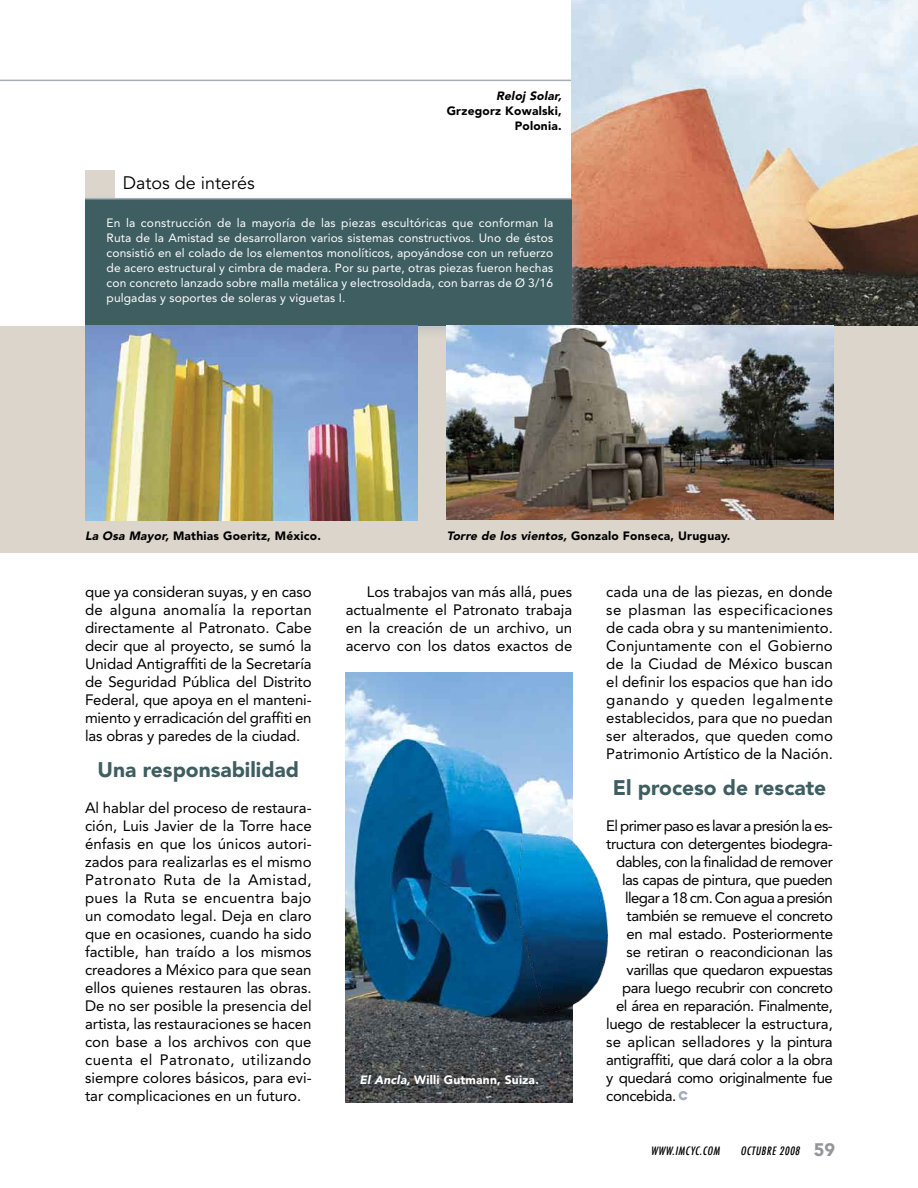
<style>
.page{position:relative;width:918px;height:1188px;background:#fff}
.page>*{position:absolute;margin:0;border:0;box-sizing:border-box;transform-origin:0 0}
.t1{font:900 21px "Avenir";color:#3f5e61}
.t2{font:18px "Avenir";color:#000}
.t3{font:15px/18px "Avenir";letter-spacing:-.03em;color:#000;text-align:justify}
.t4{font:15px "Avenir";letter-spacing:.005em;color:#000}
.t5{font:12px/15px "Avenir";letter-spacing:.01em;color:#fff;text-align:justify}
.t6{font:900 12px/15px "Avenir";letter-spacing:.02em;color:#000;text-align:right}
.t7{font:900 12px "Avenir";letter-spacing:.02em;color:#fff}
.t8{font:italic 500 condensed 11.25px "Futura";color:#000}
.s1{font-style:italic}
.s2{font-family:"Avenir";font-weight:900;font-style:normal;font-stretch:normal;font-size:18px;color:#939598}
</style>
<div class="page">
<div style="left:85px;top:170px;width:29px;height:29px;background:#dbd5cb"></div>
<hr style="left:0;top:80px;width:837px;height:1px;background:#a5adb9">
<div style="left:0;top:326px;width:918px;height:227px;background:#dbd5cb"></div>
<img style="left:346px;top:673px;width:226px;height:430px">
<img style="left:507px;top:828px;width:102px;height:189px">
<img style="left:572px;top:0;width:346px;height:326px">
<div style="left:79px;top:193px;width:508px;height:147px;background:#a5adb9;opacity:.5"></div>
<div style="left:85px;top:199px;width:487px;height:127px;background:#3f5e61"></div>
<hr style="left:85px;top:198px;width:487px;height:1px;background:#a5adb9">
<svg style="left:679px;top:1091px;width:9px;height:9px"></svg>
<img style="left:446px;top:326px;width:388px;height:194px">
<img style="left:85px;top:326px;width:332px;height:194px">
<p class="t2" style="left:123px;top:172px;width:133px">Datos de interés</p>
<p class="t6" style="left:447px;top:88px;width:119px"><span class="s1">Reloj Solar,<br></span>Grzegorz Kowalski,<br>Polonia.</p>
<p class="t5" style="left:107px;top:215px;width:448px">En la construcción de la mayoría de las piezas escultóricas que conforman la Ruta de la Amistad se desarrollaron varios sistemas constructivos. Uno de éstos consistió en el colado de los elementos monolíticos, apoyándose con un refuerzo de acero estructural y cimbra de madera. Por su parte, otras piezas fueron hechas con concreto lanzado sobre malla metálica y electrosoldada, con barras de Ø 3/16 pulgadas y soportes de soleras y viguetas I.</p>
<p class="t6" style="left:85px;top:528px;width:237px"><span class="s1">La Osa Mayor,</span> Mathias Goeritz, México.</p>
<p class="t6" style="left:447px;top:529px;width:285px"><span class="s1">Torre de los vientos,</span> Gonzalo Fonseca, Uruguay.</p>
<p class="t3" style="left:85px;top:583px;width:228px">que ya consideran suyas, y en caso de alguna anomalía la reportan directamente al Patronato. Cabe decir que al proyecto, se sumó la Unidad Antigraffiti de la Secretaría de Seguridad Pública del Distrito Federal, que apoya en el manteni&shy;miento y erradicación del graffiti en las obras y paredes de la ciudad.</p>
<p class="t1" style="left:98px;top:757px;width:203px">Una responsabilidad</p>
<p class="t3" style="left:85px;top:799px;width:228px">Al hablar del proceso de restaura&shy;ción, Luis Javier de la Torre hace énfasis en que los únicos autori&shy;zados para realizarlas es el mismo Patronato Ruta de la Amistad, pues la Ruta se encuentra bajo un comodato legal. Deja en claro que en ocasiones, cuando ha sido factible, han traído a los mismos creadores a México para que sean ellos quienes restauren las obras.<br>De no ser posible la presencia del artista, las restauraciones se hacen con base a los archivos con que cuenta el Patronato, utilizando siempre colores básicos, para evi&shy;tar complicaciones en un futuro.</p>
<p class="t3" style="left:346px;top:583px;width:228px;text-indent:21px">Los trabajos van más allá, pues actualmente el Patronato trabaja en la creación de un archivo, un acervo con los datos exactos de</p>
<p class="t7" style="left:359px;top:1073px;width:181px"><span class="s1">El Ancla,</span> Willi Gutmann, Suiza.</p>
<p class="t3" style="left:606px;top:583px;width:228px">cada una de las piezas, en donde se plasman las especificaciones de cada obra y su mantenimiento.<br>Conjuntamente con el Gobierno de la Ciudad de México buscan el definir los espacios que han ido ganando y queden legalmente establecidos, para que no puedan ser alterados, que queden como Patrimonio Artístico de la Nación.</p>
<p class="t1" style="left:613px;top:775px;width:215px">El proceso de rescate</p>
<p class="t3" style="left:606px;top:817px;width:228px">El primer paso es lavar a presión la es-</p>
<p class="t3" style="left:606px;top:835px;width:228px">tructura con detergentes biodegra-</p>
<p class="t3" style="left:616px;top:853px;width:218px">dables, con la finalidad de remover</p>
<p class="t3" style="left:622px;top:871px;width:212px">las capas de pintura, que pueden</p>
<p class="t3" style="left:625px;top:889px;width:209px">llegar a 18 cm. Con agua a presión</p>
<p class="t3" style="left:627px;top:907px;width:208px">también se remueve el concreto</p>
<p class="t3" style="left:627px;top:925px;width:208px">en mal estado. Posteriormente</p>
<p class="t3" style="left:627px;top:943px;width:208px">se retiran o reacondicionan las</p>
<p class="t3" style="left:627px;top:961px;width:208px">varillas que quedaron expuestas</p>
<p class="t3" style="left:622px;top:979px;width:212px">para luego recubrir con concreto</p>
<p class="t3" style="left:616px;top:997px;width:218px">el área en reparación. Finalmente,</p>
<p class="t3" style="left:606px;top:1015px;width:228px">luego de restablecer la estructura,</p>
<p class="t4" style="left:606px;top:1033px;width:228px">se aplican selladores y la pintura</p>
<p class="t3" style="left:606px;top:1051px;width:228px">antigraffiti, que dará color a la obra</p>
<p class="t3" style="left:606px;top:1069px;width:228px">y quedará como originalmente fue</p>
<p class="t3" style="left:606px;top:1087px;width:71px">concebida.</p>
<p class="t8" style="left:651px;top:1143px;width:73px">WWW.IMCYC.COM</p>
<p class="t8" style="left:740px;top:1143px;width:96px">OCTUBRE 2008 <span class="s2">5 9</span></p>
</div>
